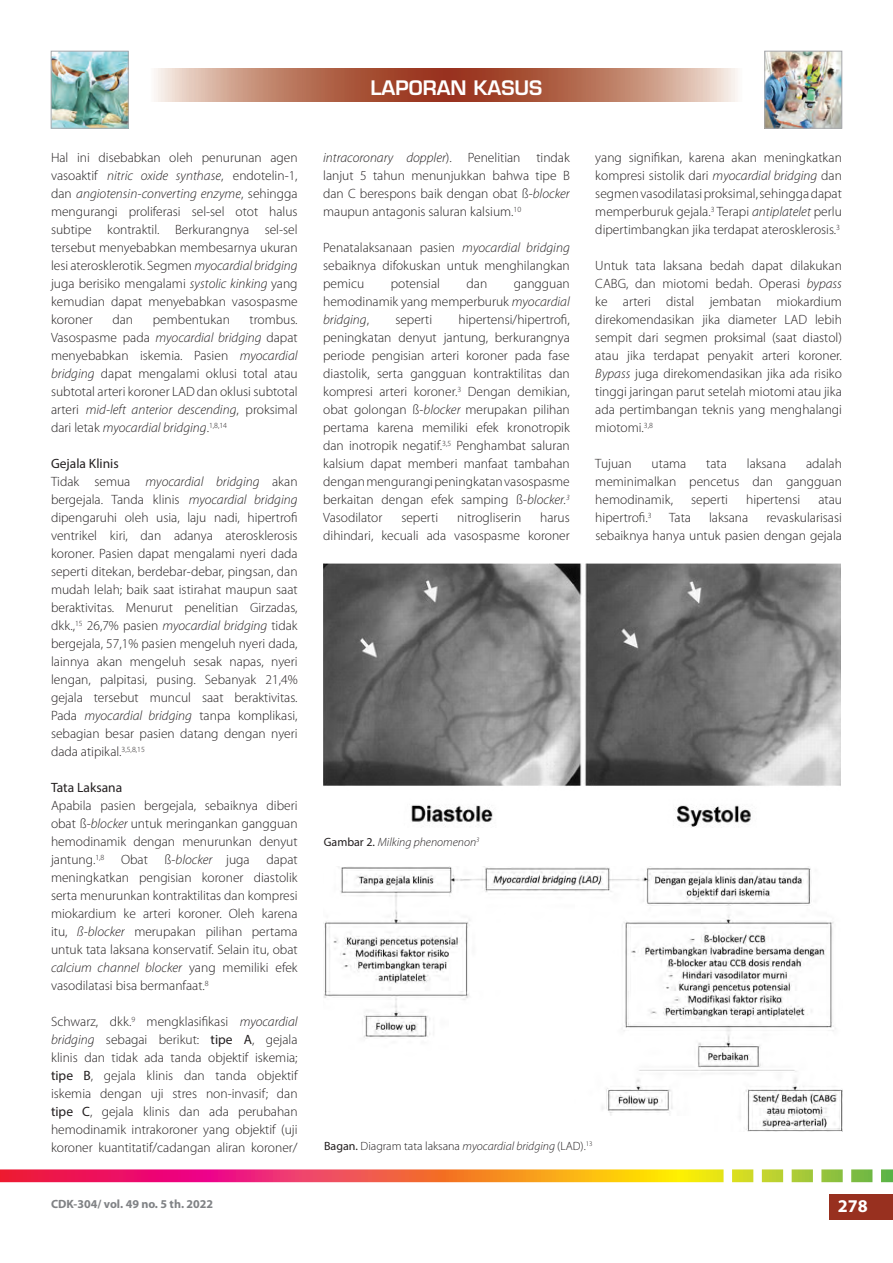
<style>
.page{position:relative;width:893px;height:1263px;background:#fff}
.page>*{position:absolute;margin:0;border:0;box-sizing:border-box;transform-origin:0 0}
.t1{font:600 19.5px "Eurostile LT Std";color:#fff}
.t2{font:700 18px "Myriad Pro";color:#fff}
.MP_default{font:300 13.5px/18px "Myriad Pro";color:#231f20;text-align:justify}
.MP_H2{font:13.5px "Myriad Pro";color:#231f20}
.MP_img_title{font:300 12px "Myriad Pro";color:#231f20}
.MP_img_title_BR{font:italic 300 12px "Myriad Pro";color:#231f20}
.t3{font:700 12px "Myriad Pro";color:#808285}
.s1{font-style:italic}
.s2{font-weight:400}
.s3{font-weight:400;font-style:normal}
</style>
<div class="page">
<div style="left:829px;top:1194px;width:64px;height:26px;background:#98301f"></div>
<svg style="left:0;top:1169px;width:893px;height:13px;background:#e87c50"></svg>
<img style="left:767px;top:53px;width:73px;height:73px">
<div style="left:765px;top:51px;width:77px;height:77px;border:1px solid #a8a9ad"></div>
<img style="left:53px;top:53px;width:73px;height:73px">
<div style="left:51px;top:51px;width:77px;height:77px;border:1px solid #a8a9ad"></div>
<svg style="left:154px;top:68px;width:292px;height:34px;background:#bd7e68"></svg>
<svg style="left:446px;top:68px;width:292px;height:34px;background:#bd7c67"></svg>
<img style="left:323px;top:563px;width:518px;height:265px">
<img style="left:323px;top:867px;width:519px;height:265px">
<p class="MP_default" style="left:51px;top:149px;width:248px">Hal ini disebabkan oleh penurunan agen vasoaktif <span class="s1">nitric oxide synthase</span>, endotelin-1, dan <span class="s1">angiotensin-converting enzyme</span>, sehingga mengurangi proliferasi sel-sel otot halus subtipe kontraktil. Berkurangnya sel-sel tersebut menyebabkan membesarnya ukuran lesi aterosklerotik. Segmen <span class="s1">myocardial bridging </span>juga berisiko mengalami <span class="s1">systolic kinking</span> yang kemudian dapat menyebabkan vasospasme koroner</p>
<p class="MP_default" style="left:51px;top:311px;width:248px;text-indent:199px">trombus.<br>Vasospasme pada <span class="s1">myocardial bridging</span> dapat menyebabkan iskemia. Pasien <span class="s1">myocardial bridging</span> dapat mengalami oklusi total atau subtotal arteri koroner LADdan oklusi subtotal arteri <span class="s1">mid-left anterior descending</span>, proksimal dari letak <span class="s1">myocardial bridging</span>.<sup>1,8,14</sup></p>
<p class="MP_H2" style="left:51px;top:455px;width:69px">Gejala Klinis</p>
<p class="MP_default" style="left:51px;top:473px;width:248px">Tidak semua <span class="s1">myocardial bridging</span> akan bergejala. Tanda klinis <span class="s1">myocardial bridging </span>dipengaruhi oleh usia, laju nadi, hipertrofi ventrikel kiri, dan adanya aterosklerosis koroner. Pasien dapat mengalami nyeri dada seperti ditekan, berdebar-debar, pingsan, dan mudah lelah; baik saat istirahat maupun saat beraktivitas. Menurut penelitian Girzadas, dkk.,<sup>15</sup> 26,7% pasien <span class="s1">myocardial bridging</span> tidak bergejala, 57,1% pasien mengeluh nyeri dada, lainnya akan mengeluh sesak napas, nyeri lengan, palpitasi, pusing. Sebanyak 21,4% gejala tersebut muncul saat beraktivitas.<br>Pada <span class="s1">myocardial bridging</span> tanpa komplikasi, sebagian besar pasien datang dengan nyeri dada atipikal.<sup>3,5,8,15</sup></p>
<p class="MP_H2" style="left:51px;top:779px;width:73px">Tata Laksana</p>
<p class="MP_default" style="left:51px;top:797px;width:248px">Apabila pasien bergejala, sebaiknya diberi obat ß-<span class="s1">blocker</span> untuk meringankan gangguan hemodinamik dengan menurunkan denyut jantung.<sup>1,8</sup> Obat ß-<span class="s1">blocker</span> juga dapat meningkatkan pengisian koroner diastolik serta menurunkan kontraktilitas dan kompresi miokardium ke arteri koroner. Oleh karena itu, <span class="s1">ß-blocker</span> merupakan pilihan pertama untuk tata laksana konservatif. Selain itu, obat <span class="s1">calcium channel blocker</span> yang memiliki efek vasodilatasi bisa bermanfaat.<sup>8</sup></p>
<p class="MP_default" style="left:51px;top:1013px;width:248px">Schwarz, dkk.<sup>9</sup> mengklasifikasi <span class="s1">myocardial bridging</span> sebagai berikut: <span class="s2">tipe A</span>, gejala klinis dan tidak ada tanda objektif iskemia; <span class="s2">tipe B</span>, gejala klinis dan tanda objektif iskemia dengan uji stres non-invasif; dan <span class="s2">tipe C</span>, gejala klinis dan ada perubahan hemodinamik intrakoroner yang objektif (uji koroner kuantitatif/cadangan aliran koroner/</p>
<p class="MP_default" style="left:112px;top:311px;width:22px">dan</p>
<p class="MP_default" style="left:153px;top:311px;width:79px">pembentukan</p>
<h1 class="t1" style="left:371px;top:76px;width:173px">LAPORAN KASUS</h1>
<p class="MP_default" style="left:323px;top:149px;width:248px"><span class="s1">intracoronary doppler</span>). Penelitian tindak lanjut 5 tahun menunjukkan bahwa tipe B dan C berespons baik dengan obat ß-<span class="s1">blocker </span>maupun antagonis saluran kalsium.<sup>10</sup></p>
<p class="MP_default" style="left:323px;top:239px;width:248px">Penatalaksanaan pasien <span class="s1">myocardial bridging </span>sebaiknya difokuskan untuk menghilangkan pemicu</p>
<p class="MP_default" style="left:391px;top:275px;width:51px">potensial</p>
<p class="MP_default" style="left:467px;top:275px;width:22px">dan</p>
<p class="MP_default" style="left:323px;top:275px;width:248px;text-indent:191px">gangguan hemodinamik yang memperburuk <span class="s1">myocardial bridging</span>,</p>
<p class="MP_default" style="left:323px;top:311px;width:248px;text-indent:135px">hipertensi/hipertrofi, peningkatan denyut jantung, berkurangnya periode pengisian arteri koroner pada fase diastolik, serta gangguan kontraktilitas dan kompresi arteri koroner.<sup>3</sup> Dengan demikian, obat golongan ß-<span class="s1">blocker</span> merupakan pilihan pertama karena memiliki efek kronotropik dan inotropik negatif.<sup>3,5</sup> Penghambat saluran kalsium dapat memberi manfaat tambahan dengan mengurangi peningkatan vasospasme berkaitan dengan efek samping ß-<span class="s1">blocker.</span><sup>3<br></sup>Vasodilator</p>
<p class="MP_default" style="left:395px;top:311px;width:38px">seperti</p>
<p class="MP_default" style="left:323px;top:509px;width:248px;text-align:right">harus<br>dihindari, kecuali ada vasospasme koroner</p>
<p class="MP_default" style="left:401px;top:509px;width:38px">seperti</p>
<p class="MP_default" style="left:457px;top:509px;width:65px">nitrogliserin</p>
<p class="MP_default" style="left:595px;top:149px;width:248px">yang signifikan, karena akan meningkatkan kompresi sistolik dari <span class="s1">myocardial bridging</span> dan segmen vasodilatasi proksimal, sehingga dapat memperburuk gejala.<sup>3</sup> Terapi <span class="s1">antiplatelet</span> perlu dipertimbangkan jika terdapat aterosklerosis.<sup>3</sup></p>
<p class="MP_default" style="left:595px;top:257px;width:248px">Untuk tata laksana bedah dapat dilakukan CABG, dan miotomi bedah. Operasi <span class="s1">bypass </span>ke arteri distal jembatan miokardium direkomendasikan jika diameter LAD lebih sempit dari segmen proksimal (saat diastol) atau jika terdapat penyakit arteri koroner.<br><span class="s1">Bypass</span> juga direkomendasikan jika ada risiko tinggi jaringan parut setelah miotomi atau jika ada pertimbangan teknis yang menghalangi miotomi.<sup>3,8</sup></p>
<p class="MP_default" style="left:595px;top:455px;width:38px">Tujuan</p>
<p class="MP_default" style="left:652px;top:455px;width:36px">utama</p>
<p class="MP_default" style="left:706px;top:455px;width:22px">tata</p>
<p class="MP_default" style="left:747px;top:455px;width:41px">laksana</p>
<p class="MP_default" style="left:595px;top:455px;width:248px;text-indent:211px">adalah meminimalkan pencetus dan gangguan hemodinamik,</p>
<p class="MP_default" style="left:691px;top:491px;width:38px">seperti</p>
<p class="MP_default" style="left:746px;top:491px;width:56px">hipertensi</p>
<p class="MP_default" style="left:818px;top:491px;width:25px">atau</p>
<p class="MP_default" style="left:595px;top:509px;width:58px">hipertrofi.<sup>3</sup></p>
<p class="MP_default" style="left:669px;top:509px;width:23px">Tata</p>
<p class="MP_default" style="left:709px;top:509px;width:41px">laksana</p>
<p class="MP_default" style="left:595px;top:509px;width:248px;text-align:right">revaskularisasi<br>sebaiknya hanya untuk pasien dengan gejala</p>
<p class="MP_img_title_BR" style="left:324px;top:835px;width:157px"><span class="s3">Gambar 2.</span> Milking phenomenon<sup>3</sup></p>
<p class="MP_img_title" style="left:324px;top:1140px;width:270px"><span class="s2">Bagan.</span> Diagram tata laksana <span class="s1">myocardial bridging</span> (LAD).<sup>13</sup></p>
<p class="t3" style="left:51px;top:1197px;width:164px">CDK-304/ vol. 49 no. 5 th. 2022</p>
<h2 class="t2" style="left:838px;top:1196px;width:31px">278</h2>
</div>
